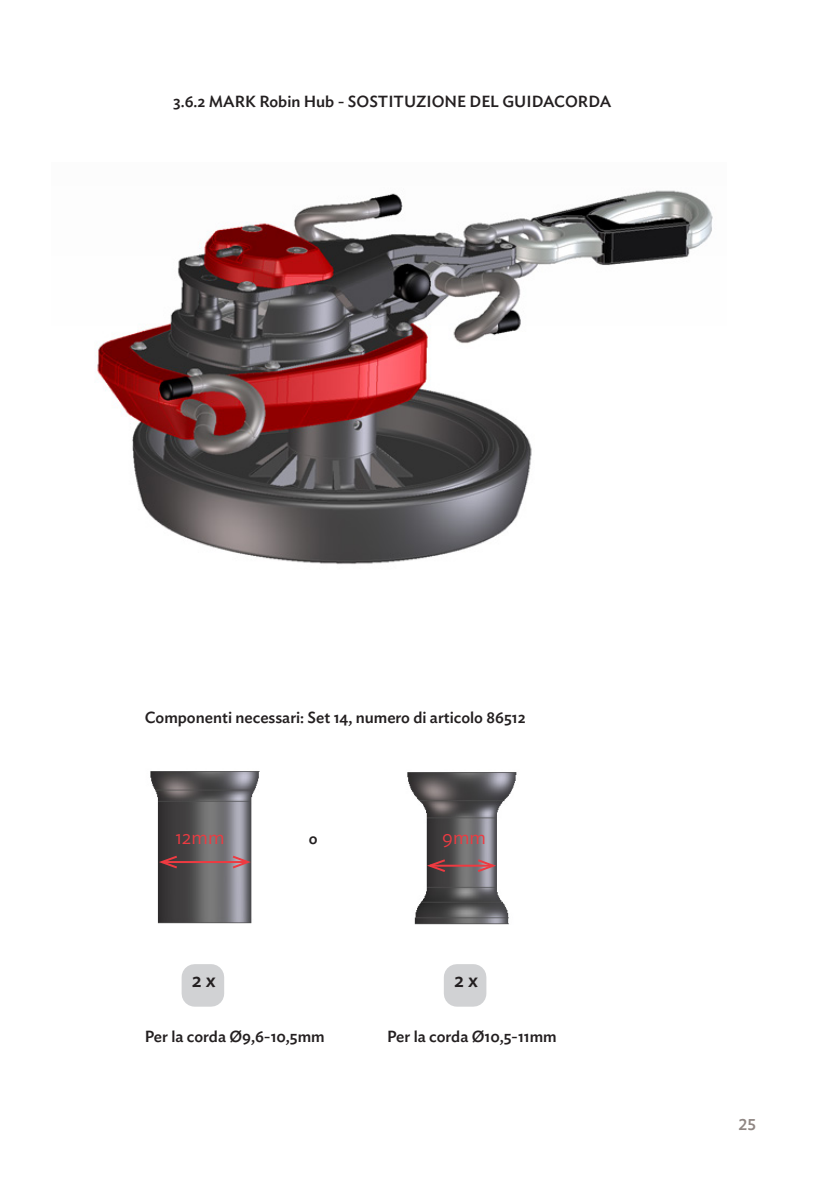
<style>
.page{position:relative;width:840px;height:1191px;background:#fff}
.page>*{position:absolute;margin:0;border:0;box-sizing:border-box;transform-origin:0 0}
.Copy{font:300 20px "Ideal Sans";color:#ee3a41}
.Copy-2{font:500 20px "Ideal Sans";color:#231f20}
.Copy-3{font:500 16px "Ideal Sans";color:#231f20}
.Unterüberschrift{font:500 16px "Ideal Sans";color:#231f20}
.Paginierung{font:500 16px "Ideal Sans";color:#8f8683}
</style>
<div class="page">
<div style="left:443px;top:964px;width:43px;height:42px;background:#d1d2d4;border:26px solid #d1d2d4"></div>
<div style="left:181px;top:964px;width:43px;height:42px;background:#d1d2d4;border:26px solid #d1d2d4"></div>
<img style="left:97px;top:190px;width:616px;height:374px">
<img style="left:150px;top:771px;width:110px;height:153px">
<hr style="left:162px;top:861px;width:86px;height:2px;background:#ee3a41">
<svg style="left:156px;top:854px;width:23px;height:16px"></svg>
<svg style="left:230px;top:854px;width:24px;height:16px"></svg>
<img style="left:407px;top:772px;width:110px;height:153px">
<hr style="left:429px;top:864px;width:64px;height:2px;background:#ee3a41">
<svg style="left:424px;top:857px;width:23px;height:16px"></svg>
<svg style="left:475px;top:857px;width:23px;height:16px"></svg>
<p class="Unterüberschrift" style="left:173px;top:89px;width:439px">3.6.2 MARK Robin Hub - SOSTITUZIONE DEL GUIDACORDA</p>
<p class="Copy-3" style="left:145px;top:705px;width:382px">Componenti necessari: Set 14, numero di articolo 86512</p>
<p class="Copy" style="left:175px;top:822px;width:51px">12mm</p>
<p class="Copy-3" style="left:308px;top:826px;width:10px">o</p>
<p class="Copy" style="left:442px;top:822px;width:45px">9mm</p>
<p class="Copy-2" style="left:192px;top:965px;width:25px">2 x</p>
<p class="Copy-2" style="left:454px;top:965px;width:25px">2 x</p>
<p class="Copy-3" style="left:145px;top:1024px;width:181px">Per la corda Ø9,6-10,5mm</p>
<p class="Copy-3" style="left:387px;top:1024px;width:171px">Per la corda Ø10,5-11mm</p>
<p class="Paginierung" style="left:738px;top:1112px;width:19px">25</p>
</div>
